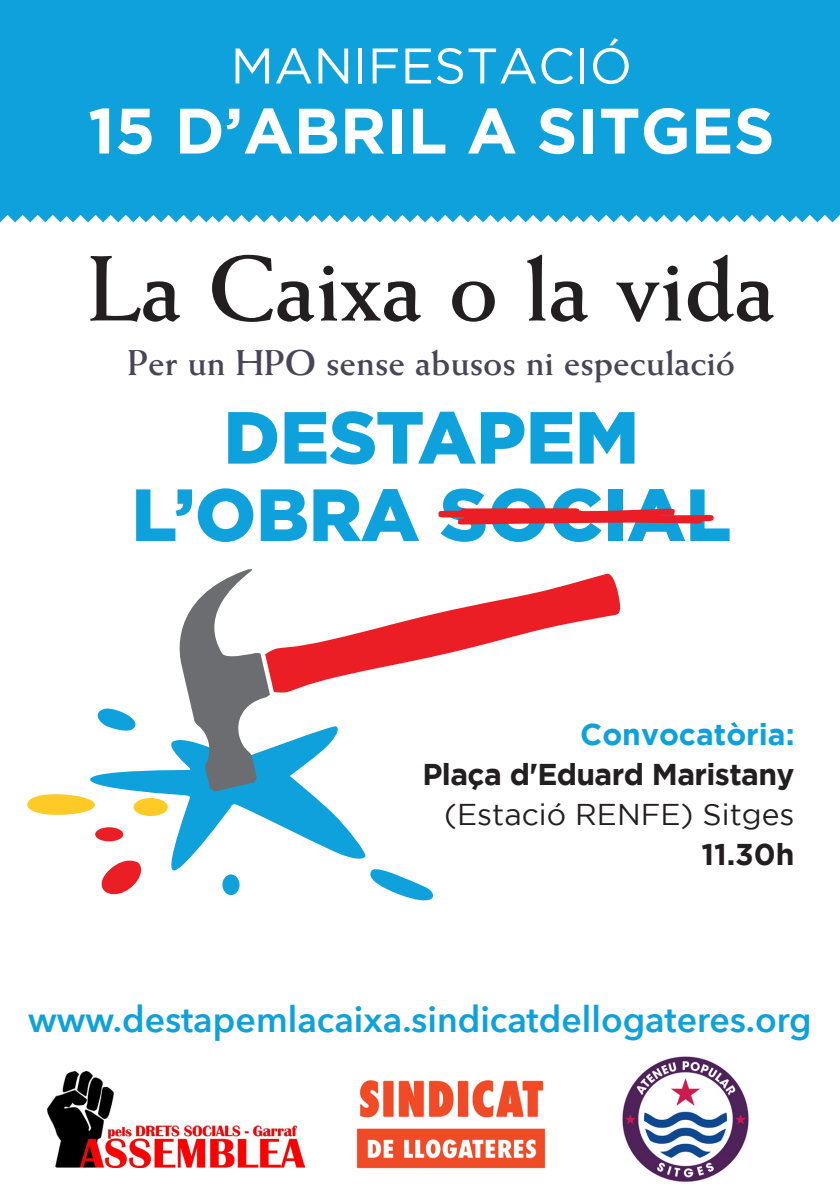
<style>
.page{position:relative;width:840px;height:1191px;background:#fff}
.page>*{position:absolute;margin:0;border:0;box-sizing:border-box;transform-origin:0 0}
.t1{font:700 92.8px "Weiss Std";color:#231f20}
.t2{font:900 73.6px/77.2px "Gotham";color:#0ea1dc;text-align:center}
.t3{font:700 64px "Gotham";color:#fff}
.t4{font:50px "Gotham";color:#fff}
.t5{font:600 36px "Avenir Next";color:#0ea1dc}
.t6{font:700 36px "Weiss Std";color:#494457}
.t7{font:700 30px/40px "Gotham";letter-spacing:-.02em;color:#231f20;text-align:right}
.s1{color:#0ea1dc}
.s2{font-weight:400}
</style>
<div class="page">
<div style="left:0;top:0;width:839px;height:222px;background:#0ea1dc"></div>
<svg style="left:438px;top:508px;width:275px;height:16px"></svg>
<svg style="left:90px;top:726px;width:276px;height:145px"></svg>
<svg style="left:93px;top:708px;width:47px;height:28px"></svg>
<svg style="left:27px;top:794px;width:68px;height:21px"></svg>
<div style="left:133px;top:798px;width:35px;height:18px;background:#feca26;border-radius:50%"></div>
<div style="left:95px;top:827px;width:28px;height:14px;background:#ec1e25;border-radius:50%"></div>
<svg style="left:94px;top:855px;width:53px;height:40px"></svg>
<div style="left:222px;top:874px;width:17px;height:21px;background:#0ea1dc;border-radius:50%"></div>
<svg style="left:360px;top:865px;width:73px;height:36px"></svg>
<svg style="left:165px;top:569px;width:105px;height:222px"></svg>
<svg style="left:265px;top:573px;width:355px;height:120px"></svg>
<img style="left:47px;top:1071px;width:257px;height:96px">
<img style="left:356px;top:1080px;width:190px;height:89px">
<img style="left:622px;top:1056px;width:127px;height:126px">
<p class="t4" style="left:230px;top:38px;width:403px">MANIFESTACIÓ</p>
<p class="t3" style="left:88px;top:94px;width:687px">15 D’ABRIL A SITGES</p>
<p class="t1" style="left:87px;top:234px;width:689px">La Caixa o la vida</p>
<p class="t6" style="left:127px;top:341px;width:609px">Per un HPO sense abusos ni especulació</p>
<p class="t2" style="left:131px;top:398px;width:600px">DESTAPEM<br>L’OBRA SOCIAL</p>
<p class="t7" style="left:422px;top:714px;width:373px"><span class="s1">Convocatòria:<br></span>Plaça d'Eduard Maristany <span class="s2">(Estació RENFE) Sitges</span></p>
<p class="t7" style="left:701px;top:834px;width:95px">11.30h</p>
<p class="t5" style="left:28px;top:988px;width:784px">www.destapemlacaixa.sindicatdellogateres.org</p>
</div>
